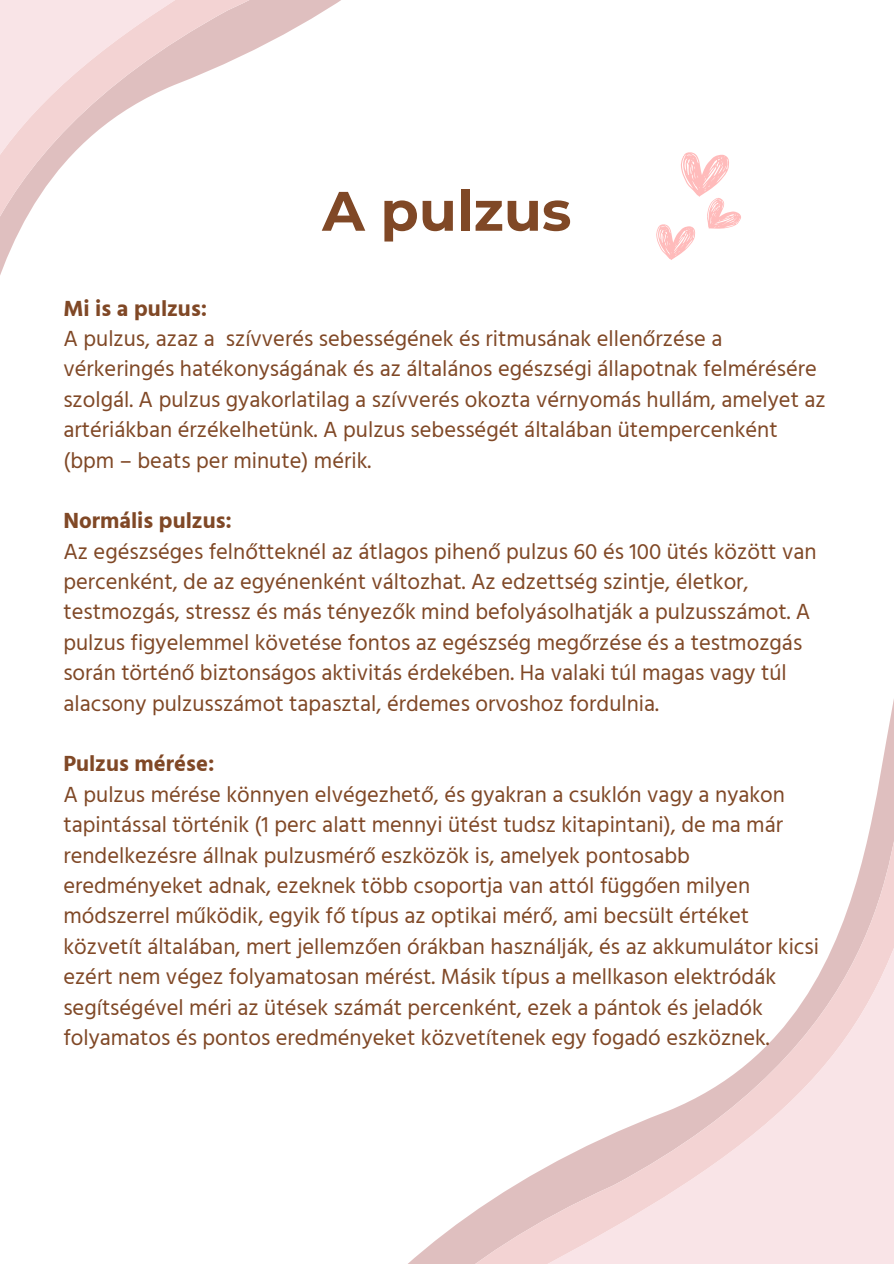
<style>
.page{position:relative;width:894px;height:1264px;background:#fff}
.page>*{position:absolute;margin:0;border:0;box-sizing:border-box;transform-origin:0 0}
.t1{font:700 55.5px "Montserrat";color:#804826}
.t2{font:22.5px/30.3px "Hind Guntur";color:#804826}
.t3{font:700 22.5px "Hind Guntur";color:#804826}
</style>
<div class="page">
<svg style="left:409px;top:705px;width:484px;height:558px"></svg>
<svg style="left:656px;top:152px;width:85px;height:108px"></svg>
<svg style="left:0;top:0;width:341px;height:275px"></svg>
<h1 class="t1" style="left:322px;top:171px;width:251px">A pulzus</h1>
<p class="t3" style="left:63px;top:294px;width:145px">Mi is a pulzus:</p>
<p class="t2" style="left:63px;top:323px;width:763px">A pulzus, azaz a szívverés sebességének és ritmusának ellenőrzése a vérkeringés hatékonyságának és az általános egészségi állapotnak felmérésére szolgál. A pulzus gyakorlatilag a szívverés okozta vérnyomás hullám, amelyet az artériákban érzékelhetünk. A pulzus sebességét általában ütempercenként (bpm – beats per minute) mérik.</p>
<p class="t3" style="left:63px;top:507px;width:170px">Normális pulzus:</p>
<p class="t2" style="left:63px;top:535px;width:754px">Az egészséges felnőtteknél az átlagos pihenő pulzus 60 és 100 ütés között van percenként, de az egyénenként változhat. Az edzettség szintje, életkor, testmozgás, stressz és más tényezők mind befolyásolhatják a pulzusszámot. A pulzus figyelemmel követése fontos az egészség megőrzése és a testmozgás során történő biztonságos aktivitás érdekében. Ha valaki túl magas vagy túl alacsony pulzusszámot tapasztal, érdemes orvoshoz fordulnia.</p>
<p class="t3" style="left:63px;top:750px;width:152px">Pulzus mérése:</p>
<p class="t2" style="left:63px;top:778px;width:757px">A pulzus mérése könnyen elvégezhető, és gyakran a csuklón vagy a nyakon tapintással történik (1 perc alatt mennyi ütést tudsz kitapintani), de ma már rendelkezésre állnak pulzusmérő eszközök is, amelyek pontosabb eredményeket adnak, ezeknek több csoportja van attól függően milyen módszerrel működik, egyik fő típus az optikai mérő, ami becsült értéket közvetít általában, mert jellemzően órákban használják, és az akkumulátor kicsi ezért nem végez folyamatosan mérést. Másik típus a mellkason elektródák segítségével méri az ütések számát percenként, ezek a pántok és jeladók folyamatos és pontos eredményeket közvetítenek egy fogadó eszköznek.</p>
</div>
